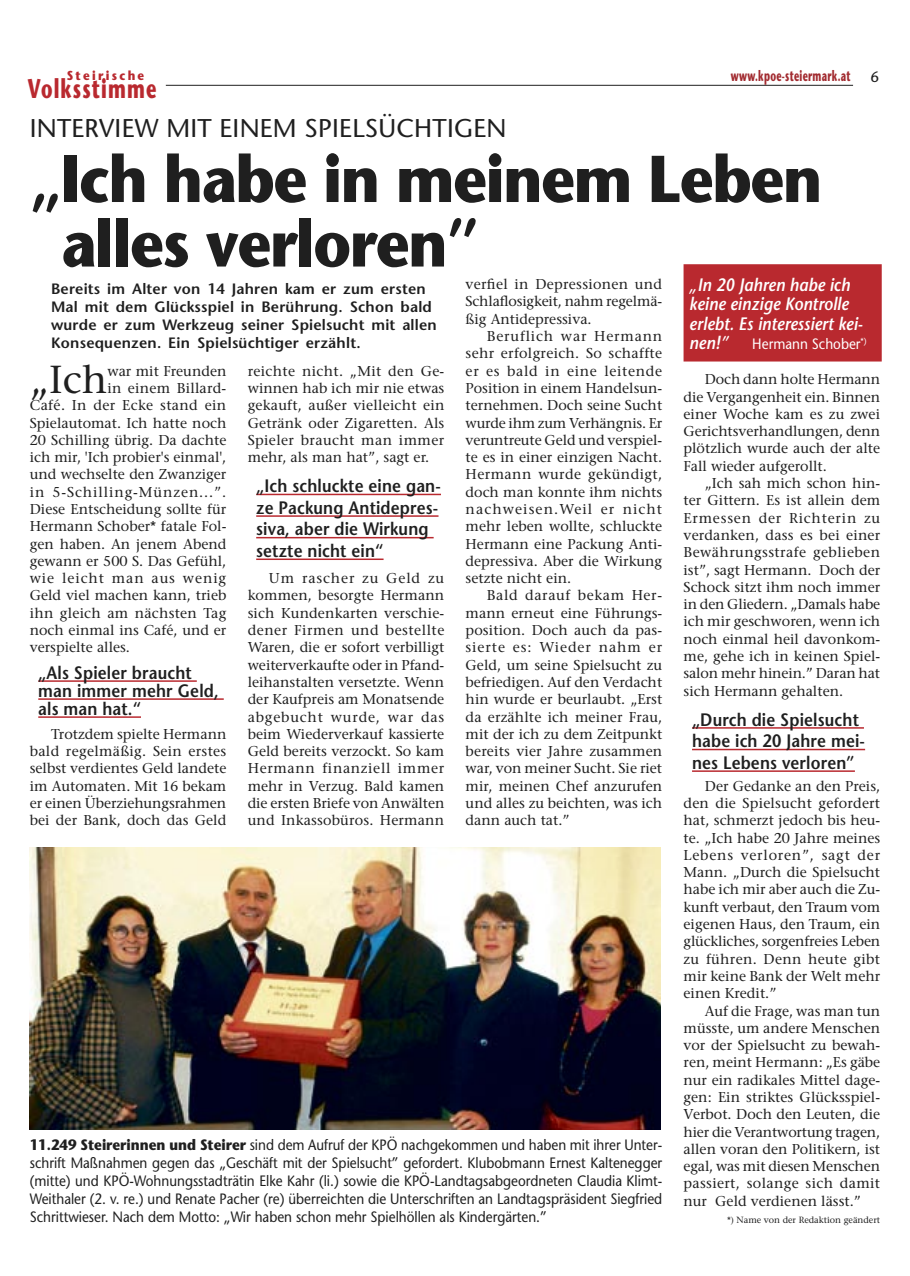
<style>
.page{position:relative;width:910px;height:1276px;background:#fff}
.page>*{position:absolute;margin:0;border:0;box-sizing:border-box;transform-origin:0 0}
.t1{font:700 66px/64.5px "Stone Sans";letter-spacing:-.025em;color:#1f1f1f;scale:.9 1}
.t2{font:39px "Stone Serif";color:#1f1f1f}
.t3{font:700 27px "Stone Sans";letter-spacing:.06em;color:#b9292f;scale:.67 1}
.t4{font:25.65px "Stone Sans";letter-spacing:.01em;color:#1f1f1f}
.t5{font:600 18px/21.6px "Stone Sans";letter-spacing:.01em;color:#1f1f1f;scale:.9 1}
.t6{font:italic 600 18px/19.5px "Stone Sans";color:#fff;scale:.9 1}
.t7{font:15px/18px "Stone Sans";color:#1f1f1f;text-align:justify;scale:.9 1}
.t8{font:600 15px/18px "Stone Sans";letter-spacing:.015em;color:#1f1f1f}
.t9{font:700 15px "Stone Sans";letter-spacing:.03em;color:#a22b30;scale:.6 1}
.t10{font:15px "Stone Sans";color:#fff;scale:.9 1}
.t11{font:15px "Stone Sans";color:#1f1f1f}
.t12{font:14.25px/17.2px "Stone Serif";color:#1f1f1f;text-align:justify}
.t13{font:14.25px "Stone Serif";letter-spacing:.065em;color:#1f1f1f}
.t14{font:14.25px "Stone Serif";letter-spacing:.025em;color:#1f1f1f}
.t15{font:14.25px "Stone Serif";letter-spacing:.06em;color:#1f1f1f}
.t16{font:700 12.9px "Stone Sans";letter-spacing:.2em;color:#b9292f;scale:.89 1}
.t17{font:9px "Stone Serif";color:#1f1f1f}
.s1{font-weight:700}
</style>
<div class="page">
<hr style="left:166px;top:85px;width:687px;height:1px;background:#1f1f1f">
<hr style="left:38px;top:680px;width:159px;height:2px;background:#b9292f">
<hr style="left:38px;top:698px;width:186px;height:2px;background:#b9292f">
<hr style="left:38px;top:716px;width:103px;height:2px;background:#b9292f">
<hr style="left:256px;top:494px;width:185px;height:1px;background:#b9292f">
<hr style="left:256px;top:515px;width:182px;height:2px;background:#b9292f">
<hr style="left:256px;top:537px;width:178px;height:1px;background:#b9292f">
<hr style="left:256px;top:558px;width:128px;height:2px;background:#b9292f">
<img style="left:30px;top:847px;width:631px;height:282px">
<hr style="left:692px;top:727px;width:172px;height:1px;background:#b9292f">
<hr style="left:692px;top:749px;width:173px;height:1px;background:#b9292f">
<hr style="left:692px;top:770px;width:163px;height:2px;background:#b9292f">
<div style="left:684px;top:265px;width:197px;height:96px;background:#b9292f"></div>
<div style="left:683px;top:264px;width:199px;height:97px;border:2px solid #b9292f"></div>
<p class="t16" style="left:67px;top:67px;width:89px">Steirische</p>
<h3 class="t3" style="left:28px;top:72px;width:193px">Volksstimme</h3>
<p class="t9" style="left:731px;top:66px;width:201px">www.kpoe-steiermark.at</p>
<p class="t11" style="left:870px;top:67px;width:10px">6</p>
<h3 class="t4" style="left:30px;top:113px;width:478px">INTERVIEW MIT EINEM SPIELSÜCHTIGEN</h3>
<h1 class="t1" style="left:61px;top:146px;width:847px;text-indent:-31px">„Ich habe in meinem Leben alles verloren”</h1>
<p class="t8" style="left:51px;top:280px;width:387px">Bereits im Alter von 14 Jahren kam er zum ersten Mal mit dem Glücksspiel in Berührung. Schon bald wurde er zum Werkzeug seiner Spielsucht mit allen Konsequenzen. Ein Spielsüchtiger erzählt.</p>
<p class="t12" style="left:466px;top:275px;width:198px">verfiel in Depressionen und Schlaflosigkeit, nahm regelmä&shy;ßig Antidepressiva.</p>
<p class="t6" style="left:689px;top:274px;width:194px">„In 20 Jahren habe ich keine einzige Kontrolle erlebt. Es interessiert kei&shy;nen!”</p>
<p class="t12" style="left:466px;top:327px;width:198px;text-indent:21px">Beruflich war Hermann sehr erfolgreich. So schaffte er es bald in eine leitende Position in einem Handelsun&shy;ternehmen. Doch seine Sucht wurde ihm zum Verhängnis. Er veruntreute Geld und verspiel&shy;te es in einer einzigen Nacht.<br>Hermann wurde gekündigt, doch man konnte ihm nichts nachweisen.Weil er nicht mehr leben wollte, schluckte Hermann eine Packung Anti&shy;depressiva. Aber die Wirkung setzte nicht ein.</p>
<p class="t12" style="left:466px;top:587px;width:198px;text-indent:21px">Bald darauf bekam Her&shy;mann erneut eine Führungs&shy;position. Doch auch da pas&shy;sierte es: Wieder nahm er Geld, um seine Spielsucht zu befriedigen. Auf den Verdacht hin wurde er beurlaubt. „Erst da erzählte ich meiner Frau, mit der ich zu dem Zeitpunkt bereits vier Jahre zusammen war, von meiner Sucht. Sie riet mir, meinen Chef anzurufen und alles zu beichten, was ich dann auch tat.”</p>
<p class="t10" style="left:752px;top:335px;width:129px">Hermann Schober<sup>*)</sup></p>
<h2 class="t2" style="left:30px;top:355px;width:79px">„Ich</h2>
<p class="t12" style="left:107px;top:362px;width:121px">war mit Freunden</p>
<p class="t12" style="left:248px;top:362px;width:198px">reichte nicht. „Mit den Ge&shy;winnen hab ich mir nie etwas gekauft, außer vielleicht ein Getränk oder Zigaretten. Als Spieler braucht man immer mehr, als man hat”, sagt er.</p>
<p class="t5" style="left:256px;top:475px;width:207px">„Ich schluckte eine gan&shy;ze Packung Antidepres&shy;siva, aber die Wirkung setzte nicht ein“</p>
<p class="t12" style="left:248px;top:569px;width:198px;text-indent:21px">Um rascher zu Geld zu kommen, besorgte Hermann sich Kundenkarten verschie&shy;dener Firmen und bestellte Waren, die er sofort verbilligt weiterverkaufte oder in Pfand&shy;leihanstalten versetzte. Wenn der Kaufpreis am Monatsende abgebucht wurde, war das beim Wiederverkauf kassierte Geld bereits verzockt. So kam Hermann finanziell immer mehr in Verzug. Bald kamen die ersten Briefe von Anwälten und Inkassobüros. Hermann</p>
<p class="t12" style="left:683px;top:370px;width:198px;text-indent:21px">Doch dann holte Hermann die Vergangenheit ein. Binnen einer Woche kam es zu zwei Gerichtsverhandlungen, denn plötzlich wurde auch der alte Fall wieder aufgerollt.</p>
<p class="t12" style="left:683px;top:474px;width:198px;text-indent:21px">„Ich sah mich schon hin&shy;ter Gittern. Es ist allein dem Ermessen der Richterin zu verdanken, dass es bei einer Bewährungsstrafe geblieben ist”, sagt Hermann. Doch der Schock sitzt ihm noch immer in den Gliedern. „Damals habe ich mir geschworen, wenn ich noch einmal heil davonkom&shy;me, gehe ich in keinen Spiel&shy;salon mehr hinein.” Daran hat sich Hermann gehalten.</p>
<p class="t5" style="left:692px;top:708px;width:194px">„Durch die Spielsucht habe ich 20 Jahre mei&shy;nes Lebens verloren”</p>
<p class="t12" style="left:683px;top:777px;width:198px;text-indent:21px">Der Gedanke an den Preis, den die Spielsucht gefordert hat, schmerzt jedoch bis heu&shy;te. „Ich habe 20 Jahre meines Lebens verloren”, sagt der Mann. „Durch die Spielsucht habe ich mir aber auch die Zu&shy;kunft verbaut, den Traum vom eigenen Haus, den Traum, ein glückliches, sorgenfreies Leben zu führen. Denn heute gibt mir keine Bank der Welt mehr einen Kredit.”</p>
<p class="t12" style="left:683px;top:1001px;width:198px;text-indent:21px">Auf die Frage, was man tun müsste, um andere Menschen vor der Spielsucht zu bewah&shy;ren, meint Hermann: „Es gäbe nur ein radikales Mittel dage&shy;gen: Ein striktes Glücksspiel-Verbot. Doch den Leuten, die hier die Verantwortung tragen, allen voran den Politikern, ist egal, was mit diesen Menschen passiert, solange sich damit nur Geld verdienen lässt.”</p>
<p class="t17" style="left:727px;top:1214px;width:155px">*) Name von der Redaktion geändert</p>
<p class="t12" style="left:107px;top:379px;width:121px">in einem Billard-</p>
<p class="t14" style="left:30px;top:396px;width:198px">Café. In der Ecke stand ein</p>
<p class="t12" style="left:30px;top:414px;width:198px">Spielautomat. Ich hatte noch</p>
<p class="t12" style="left:30px;top:431px;width:198px">20 Schilling übrig. Da dachte</p>
<p class="t12" style="left:30px;top:448px;width:198px">ich mir, 'Ich probier's einmal',</p>
<p class="t12" style="left:30px;top:466px;width:198px">und wechselte den Zwanziger</p>
<p class="t13" style="left:30px;top:483px;width:198px">in 5-Schilling-Münzen...”.</p>
<p class="t12" style="left:30px;top:500px;width:198px">Diese Entscheidung sollte für</p>
<p class="t12" style="left:30px;top:517px;width:198px">Hermann Schober* fatale Fol-</p>
<p class="t12" style="left:30px;top:535px;width:198px">gen haben. An jenem Abend</p>
<p class="t12" style="left:30px;top:552px;width:198px">gewann er 500 S. Das Gefühl,</p>
<p class="t15" style="left:30px;top:569px;width:198px">wie leicht man aus wenig</p>
<p class="t12" style="left:30px;top:587px;width:198px">Geld viel machen kann, trieb</p>
<p class="t12" style="left:30px;top:604px;width:198px">ihn gleich am nächsten Tag</p>
<p class="t12" style="left:30px;top:621px;width:198px">noch einmal ins Café, und er</p>
<p class="t12" style="left:30px;top:638px;width:102px">verspielte alles.</p>
<p class="t5" style="left:38px;top:663px;width:202px;line-height:18px">„Als Spieler braucht man immer mehr Geld, als man hat.“</p>
<p class="t12" style="left:30px;top:725px;width:198px;text-indent:21px">Trotzdem spielte Hermann bald regelmäßig. Sein erstes selbst verdientes Geld landete im Automaten. Mit 16 bekam er einen Überziehungsrahmen bei der Bank, doch das Geld</p>
<p class="t7" style="left:30px;top:1135px;width:704px"><span class="s1">11.249 Steirerinnen und Steirer</span> sind dem Aufruf der KPÖ nachgekommen und haben mit ihrer Unter&shy;schrift Maßnahmen gegen das „Geschäft mit der Spielsucht” gefordert. Klubobmann Ernest Kaltenegger (mitte) und KPÖ-Wohnungsstadträtin Elke Kahr (li.) sowie die KPÖ-Landtagsabgeordneten Claudia Klimt-Weithaler (2. v. re.) und Renate Pacher (re) überreichten die Unterschriften an Landtagspräsident Siegfried Schrittwieser. Nach dem Motto: „Wir haben schon mehr Spielhöllen als Kindergärten.”</p>
</div>
